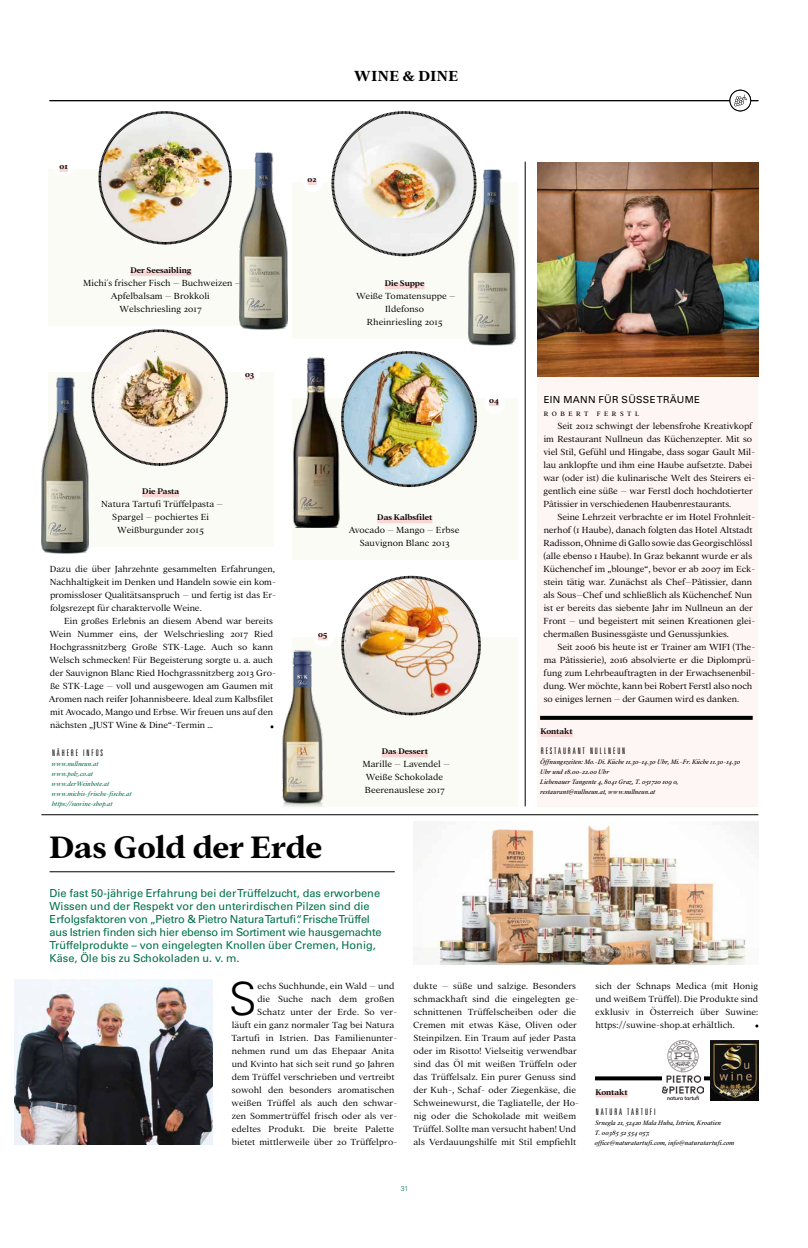
<style>
.page{position:relative;width:808px;height:1248px;background:#fff}
.page>*{position:absolute;margin:0;border:0;box-sizing:border-box;transform-origin:0 0}
.t1{font:300 45.7px "Univers LT Std";color:#000}
.t2{font:700 34px "Addington CF";letter-spacing:-.01em;color:#000}
.t3{font:700 16px "Addington CF";letter-spacing:.04em;color:#000}
.t4{font:11px/13px "Univers LT Std";color:#007149}
.t5{font:300 9.7px/13px "Addington CF";color:#000}
.t6{font:9.7px "Univers LT Std";letter-spacing:.03em;color:#000}
.t7{font:600 9px "Addington CF";color:#000}
.t8{font:300 ultra-condensed 9px "Univers LT Std";letter-spacing:.21em;color:#000}
.t9{font:italic 7px/10px "Addington CF";letter-spacing:.01em;color:#000}
.t10{font:italic 7px/10px "Addington CF";letter-spacing:.01em;color:#007149}
.t11{font:7px "Addington CF";letter-spacing:.495em;color:#000}
.t12{font:300 7px "Univers LT Std";color:#007149}
</style>
<div class="page">
<div style="left:48px;top:372px;width:225px;height:174px;background:#f9fbf4"></div>
<div style="left:142px;top:491px;width:37px;height:6px;background:#fad6d4"></div>
<div style="left:292px;top:398px;width:225px;height:161px;background:#f9fbf4"></div>
<div style="left:377px;top:517px;width:55px;height:6px;background:#fad6d4"></div>
<div style="left:292px;top:637px;width:225px;height:169px;background:#f9fbf4"></div>
<div style="left:382px;top:751px;width:46px;height:6px;background:#fad6d4"></div>
<div style="left:292px;top:182px;width:225px;height:156px;background:#f9fbf4"></div>
<div style="left:385px;top:283px;width:40px;height:6px;background:#fad6d4"></div>
<hr style="left:41px;top:814px;width:717px;height:1px;background:#000">
<hr style="left:49px;top:100px;width:709px;height:1px;background:#000">
<div style="left:537px;top:162px;width:221px;height:644px;background:#fef5f5"></div>
<hr style="left:50px;top:871px;width:345px;height:1px;background:#000">
<img style="left:537px;top:162px;width:221px;height:215px">
<hr style="left:525px;top:162px;width:1px;height:644px;background:#000">
<svg style="left:730px;top:90px;width:21px;height:21px"></svg>
<div style="left:730px;top:90px;width:21px;height:21px;border:1px solid #000;border-radius:50%"></div>
<svg style="left:734px;top:94px;width:13px;height:13px"></svg>
<svg style="left:595px;top:1076px;width:115px;height:4px"></svg>
<div style="left:595px;top:1091px;width:33px;height:6px;background:#fad6d4"></div>
<svg style="left:540px;top:715px;width:213px;height:4px"></svg>
<div style="left:540px;top:731px;width:33px;height:6px;background:#fad6d4"></div>
<img style="left:413px;top:821px;width:345px;height:143px">
<img style="left:14px;top:979px;width:199px;height:165px">
<img style="left:662px;top:1040px;width:42px;height:58px">
<img style="left:710px;top:1040px;width:48px;height:60px">
<img style="left:41px;top:377px;width:48px;height:176px">
<img style="left:293px;top:357px;width:46px;height:170px">
<img style="left:282px;top:650px;width:42px;height:157px">
<div style="left:48px;top:169px;width:226px;height:156px;background:#f9fbf4"></div>
<div style="left:130px;top:270px;width:62px;height:6px;background:#fad6d4"></div>
<img style="left:98px;top:111px;width:134px;height:134px">
<img style="left:331px;top:111px;width:144px;height:146px">
<img style="left:341px;top:351px;width:136px;height:136px">
<img style="left:341px;top:575px;width:140px;height:140px">
<img style="left:91px;top:329px;width:137px;height:137px">
<img style="left:240px;top:153px;width:47px;height:176px">
<img style="left:469px;top:169px;width:47px;height:176px">
<div style="left:54px;top:156px;width:20px;height:20px;background:#fff;border-radius:50%"></div>
<div style="left:59px;top:166px;width:9px;height:6px;background:#fad6d4"></div>
<div style="left:240px;top:362px;width:20px;height:20px;background:#fff;border-radius:50%"></div>
<div style="left:245px;top:374px;width:9px;height:6px;background:#fad6d4"></div>
<div style="left:485px;top:393px;width:20px;height:20px;background:#fff;border-radius:50%"></div>
<div style="left:489px;top:400px;width:10px;height:6px;background:#fad6d4"></div>
<div style="left:313px;top:626px;width:21px;height:21px;background:#fff;border-radius:50%"></div>
<div style="left:318px;top:634px;width:9px;height:6px;background:#fad6d4"></div>
<div style="left:303px;top:172px;width:20px;height:20px;background:#fff;border-radius:50%"></div>
<div style="left:308px;top:179px;width:8px;height:6px;background:#fad6d4"></div>
<p class="t7" style="left:59px;top:161px;width:10px">01</p>
<h3 class="t3" style="left:354px;top:66px;width:106px">WINE &amp; DINE</h3>
<p class="t7" style="left:308px;top:174px;width:10px">02</p>
<p class="t7" style="left:130px;top:265px;width:63px">Der Seesaibling</p>
<p class="t5" style="left:83px;top:277px;width:160px;text-align:center">Michi´s frischer Fisch – Buchweizen –<br>Apfelbalsam – Brokkoli<br>Welschriesling 2017</p>
<p class="t7" style="left:245px;top:369px;width:11px">03</p>
<p class="t7" style="left:385px;top:278px;width:41px">Die Suppe</p>
<p class="t5" style="left:356px;top:290px;width:101px;text-align:center">Weiße Tomatensuppe –<br>Ildefonso<br>Rheinriesling 2015</p>
<p class="t7" style="left:489px;top:395px;width:11px">04</p>
<p class="t7" style="left:142px;top:486px;width:39px">Die Pasta</p>
<p class="t5" style="left:101px;top:498px;width:123px;text-align:center">Natura Tartufi Trüffelpasta –<br>Spargel – pochiertes Ei<br>Weißburgunder 2015</p>
<p class="t5" style="left:50px;top:563px;width:228px;text-align:justify">Dazu die über Jahrzehnte gesammelten Erfahrungen, Nachhaltigkeit im Denken und Handeln sowie ein kom&shy;promissloser Qualitätsanspruch – und fertig ist das Er&shy;folgsrezept für charaktervolle Weine.</p>
<p class="t5" style="left:49px;top:615px;width:229px;text-indent:15px">Ein großes Erlebnis an diesem Abend war bereits Wein Nummer eins, der Welschriesling 2017 Ried Hochgrassnitzberg Große STK-Lage. Auch so kann Welsch schmecken! Für Begeisterung sorgte u. a. auch der Sauvignon Blanc Ried Hochgrassnitzberg 2013 Gro&shy;ße STK-Lage – voll und ausgewogen am Gaumen mit Aromen nach reifer Johannisbeere. Ideal zum Kalbsfilet mit Avocado, Mango und Erbse. Wir freuen uns auf den nächsten „JUST Wine &amp; Dine“-Termin …</p>
<p class="t8" style="left:52px;top:748px;width:53px">NÄHERE INFOS</p>
<p class="t10" style="left:51px;top:759px;width:82px">www.nullneun.at www.polz.co.at www.derWeinbote.at www.michis-frische-fische.at https://suwine-shop.at</p>
<p class="t7" style="left:377px;top:512px;width:57px">Das Kalbsfilet</p>
<p class="t5" style="left:349px;top:524px;width:112px;text-align:center">Avocado – Mango – Erbse<br>Sauvignon Blanc 2013</p>
<p class="t7" style="left:318px;top:629px;width:11px">05</p>
<p class="t7" style="left:382px;top:746px;width:48px">Das Dessert</p>
<p class="t5" style="left:362px;top:758px;width:89px">Marille – Lavendel –<br>Weiße Schokolade<br>Beerenauslese 2017</p>
<h2 class="t2" style="left:49px;top:827px;width:275px">Das Gold der Erde</h2>
<p class="t4" style="left:50px;top:887px;width:333px">Die fast 50-jährige Erfahrung bei der Trüffelzucht, das erworbene Wissen und der Respekt vor den unterirdischen Pilzen sind die Erfolgsfaktoren von „Pietro &amp; Pietro Natura Tartufi“. Frische Trüffel aus Istrien finden sich hier ebenso im Sortiment wie hausgemachte Trüffelprodukte – von eingelegten Knollen über Cremen, Honig, Käse, Öle bis zu Schokoladen u. v. m.</p>
<p class="t6" style="left:544px;top:394px;width:158px">EIN MANN FÜR SÜSSE TRÄUME</p>
<p class="t11" style="left:544px;top:410px;width:97px">ROBERT FERSTL</p>
<p class="t5" style="left:543px;top:420px;width:213px;text-indent:14px">Seit 2012 schwingt der lebensfrohe Kreativkopf im Restaurant Nullneun das Küchenzepter. Mit so viel Stil, Gefühl und Hingabe, dass sogar Gault Mil&shy;lau anklopfte und ihm eine Haube aufsetzte. Dabei war (oder ist) die kulinarische Welt des Steirers ei&shy;gentlich eine süße – war Ferstl doch hochdotierter Pâtissier in verschiedenen Haubenrestaurants.</p>
<p class="t5" style="left:543px;top:511px;width:213px;text-indent:14px">Seine Lehrzeit verbrachte er im Hotel Frohnleit&shy;nerhof (1 Haube), danach folgten das Hotel Altstadt Radisson, Ohnime di Gallo sowie das Georgischlössl (alle ebenso 1 Haube). In Graz bekannt wurde er als Küchenchef im „blounge“, bevor er ab 2007 im Eck&shy;stein tätig war. Zunächst als Chef–Pâtissier, dann als Sous–Chef und schließlich als Küchenchef. Nun ist er bereits das siebente Jahr im Nullneun an der Front – und begeistert mit seinen Kreationen glei&shy;chermaßen Businessgäste und Genussjunkies.</p>
<p class="t5" style="left:543px;top:641px;width:213px;text-indent:14px">Seit 2006 bis heute ist er Trainer am WIFI (The&shy;ma Pâtissierie), 2016 absolvierte er die Diplomprü&shy;fung zum Lehrbeauftragten in der Erwachsenenbil&shy;dung. Wer möchte, kann bei Robert Ferstl also noch so einiges lernen – der Gaumen wird es danken.</p>
<p class="t7" style="left:540px;top:725px;width:34px">Kontakt</p>
<p class="t8" style="left:541px;top:746px;width:86px">RESTAURANT NULLNEUN</p>
<p class="t9" style="left:540px;top:757px;width:202px">Öffnungszeiten: Mo.-Di. Küche 11.30-14.30 Uhr, Mi.-Fr. Küche 11.30-14.30<br>Uhr und 18.00-22.00 Uhr<br>Liebenauer Tangente 4, 8041 Graz, T. 051720 109 0, restaurant@nullneun.at, www.nullneun.at</p>
<h1 class="t1" style="left:229px;top:970px;width:29px">S</h1>
<p class="t5" style="left:257px;top:979px;width:138px">echs Suchhunde, ein Wald – und</p>
<p class="t5" style="left:257px;top:992px;width:138px">die Suche nach dem großen</p>
<p class="t5" style="left:257px;top:1005px;width:141px">Schatz unter der Erde. So ver-</p>
<p class="t5" style="left:232px;top:1018px;width:164px">läuft ein ganz normaler Tag bei Natura</p>
<p class="t5" style="left:231px;top:1031px;width:167px">Tartufi in Istrien. Das Familienunter-</p>
<p class="t5" style="left:232px;top:1044px;width:164px">nehmen rund um das Ehepaar Anita</p>
<p class="t5" style="left:232px;top:1057px;width:164px">und Kvinto hat sich seit rund 50 Jahren</p>
<p class="t5" style="left:232px;top:1070px;width:164px">dem Trüffel verschrieben und vertreibt</p>
<p class="t5" style="left:232px;top:1083px;width:164px">sowohl den besonders aromatischen</p>
<p class="t5" style="left:232px;top:1096px;width:167px">weißen Trüffel als auch den schwar-</p>
<p class="t5" style="left:232px;top:1109px;width:167px">zen Sommertrüffel frisch oder als ver-</p>
<p class="t5" style="left:232px;top:1122px;width:164px">edeltes Produkt. Die breite Palette</p>
<p class="t5" style="left:232px;top:1135px;width:167px">bietet mittlerweile über 20 Trüffelpro-</p>
<p class="t5" style="left:413px;top:979px;width:167px">dukte – süße und salzige. Besonders schmackhaft sind die eingelegten ge&shy;schnittenen Trüffelscheiben oder die Cremen mit etwas Käse, Oliven oder Steinpilzen. Ein Traum auf jeder Pasta oder im Risotto! Vielseitig verwendbar sind das Öl mit weißen Trüffeln oder das Trüffelsalz. Ein purer Genuss sind der Kuh-, Schaf- oder Ziegenkäse, die Schweinewurst, die Tagliatelle, der Ho&shy;nig oder die Schokolade mit weißem Trüffel. Sollte man versucht haben! Und als Verdauungshilfe mit Stil empfiehlt</p>
<p class="t5" style="left:595px;top:979px;width:165px;text-align:justify">sich der Schnaps Medica (mit Honig und weißem Trüffel). Die Produkte sind exklusiv in Österreich über Suwine: https://suwine-shop.at erhältlich.</p>
<p class="t7" style="left:595px;top:1086px;width:34px">Kontakt</p>
<p class="t8" style="left:596px;top:1106px;width:61px">NATURA TARTUFI</p>
<p class="t9" style="left:595px;top:1117px;width:141px">Srnegla 21, 52420 Mala Huba, Istrien, Kroatien<br>T. 00385 52 554 057,<br>office@naturatartufi.com, info@naturatartufi.com</p>
<p class="t12" style="left:401px;top:1183px;width:9px">31</p>
</div>
